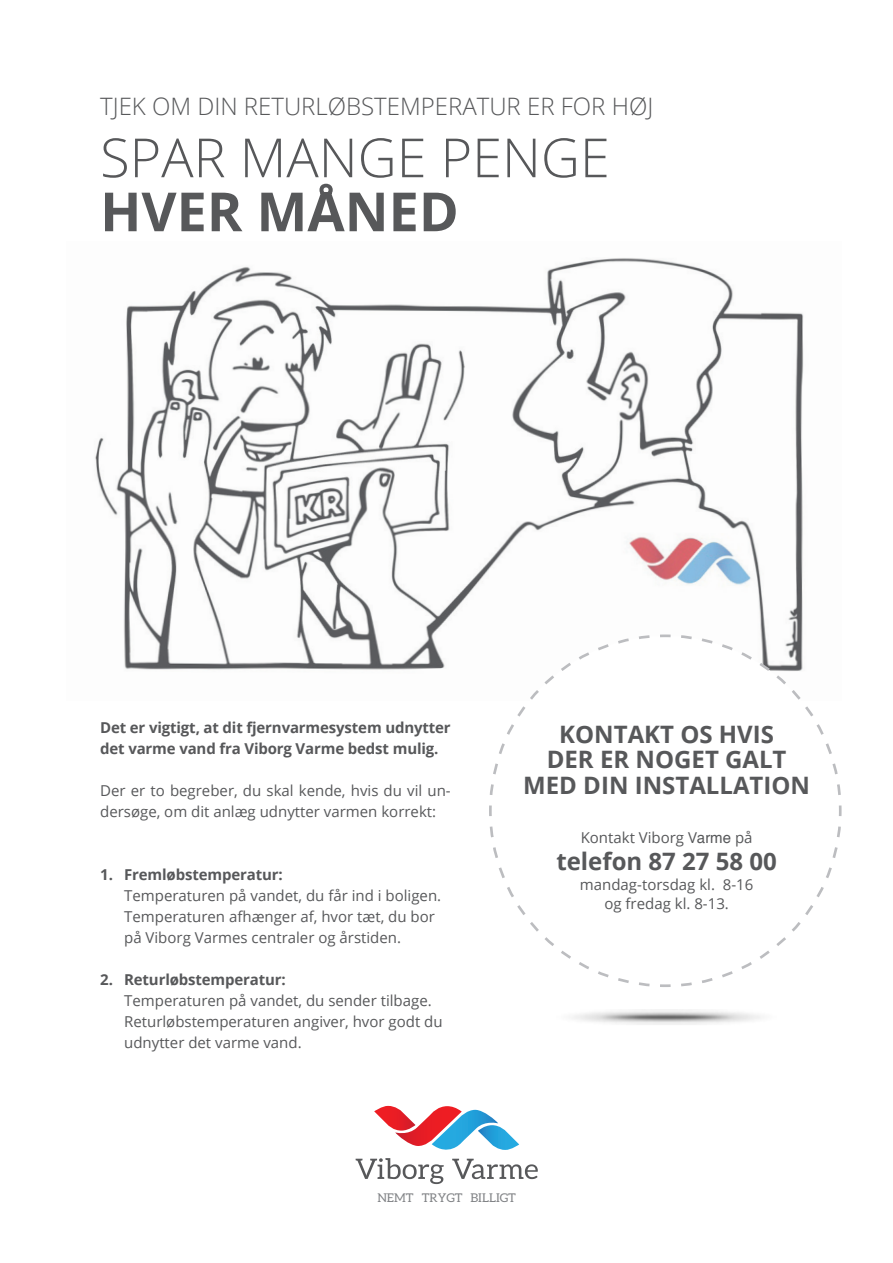
<style>
.page{position:relative;width:893px;height:1263px;background:#fff}
.page>*{position:absolute;margin:0;border:0;box-sizing:border-box;transform-origin:0 0}
.t1{font:300 54px "Open Sans";color:#57585a}
.t2{font:700 54px "Open Sans";color:#57585a}
.t3{font:700 24px/25.5px "Open Sans";color:#57585a;text-align:center}
.t4{font:300 24px "Open Sans";color:#57585a}
.t5{font:15px/21px "Open Sans";color:#57585a}
.t6{font:700 15px/21px "Open Sans";letter-spacing:-.01em;color:#57585a}
.t7{font:12px "Aleo";color:#808285}
.s1{font-family:"Helvetica"}
</style>
<div class="page">
<img style="left:573px;top:1009px;width:188px;height:16px">
<img style="left:95px;top:258px;width:709px;height:412px">
<svg style="left:488px;top:633px;width:354px;height:354px"></svg>
<svg style="left:356px;top:1106px;width:182px;height:78px"></svg>
<h2 class="t4" style="left:100px;top:90px;width:555px">TJEK OM DIN RETURLØBSTEMPERATUR ER FOR HØJ</h2>
<h1 class="t1" style="left:100px;top:121px;width:511px">SPAR MANGE PENGE</h1>
<h1 class="t2" style="left:100px;top:173px;width:360px">HVER MÅNED</h1>
<p class="t6" style="left:100px;top:717px;width:352px">Det er vigtigt, at dit fjernvarmesystem udnytter det varme vand fra Viborg Varme bedst mulig.</p>
<p class="t5" style="left:100px;top:780px;width:352px">Der er to begreber, du skal kende, hvis du vil un&shy;dersøge, om dit anlæg udnytter varmen korrekt:</p>
<p class="t6" style="left:100px;top:864px;width:184px">1. Fremløbstemperatur:</p>
<p class="t5" style="left:124px;top:885px;width:319px">Temperaturen på vandet, du får ind i boligen.<br>Temperaturen afhænger af, hvor tæt, du bor på Viborg Varmes centraler og årstiden.</p>
<p class="t6" style="left:100px;top:969px;width:187px">2. Returløbstemperatur:</p>
<p class="t5" style="left:124px;top:990px;width:320px">Temperaturen på vandet, du sender tilbage.<br>Returløbstemperaturen angiver, hvor godt du udnytter det varme vand.</p>
<h2 class="t3" style="left:523px;top:721px;width:288px">KONTAKT OS HVIS<br>DER ER NOGET GALT<br>MED DIN INSTALLATION</h2>
<p class="t5" style="left:581px;top:827px;width:173px">Kontakt Viborg V<span class="s1">arme</span> på</p>
<h2 class="t3" style="left:556px;top:848px;width:222px">telefon 87 27 58 00</h2>
<p class="t5" style="left:580px;top:874px;width:175px;line-height:19.5px;text-align:center">mandag-torsdag kl. 8-16 og fredag kl. 8-13.</p>
<p class="t7" style="left:377px;top:1191px;width:140px">NEMT TRYGT BILLIGT</p>
</div>
